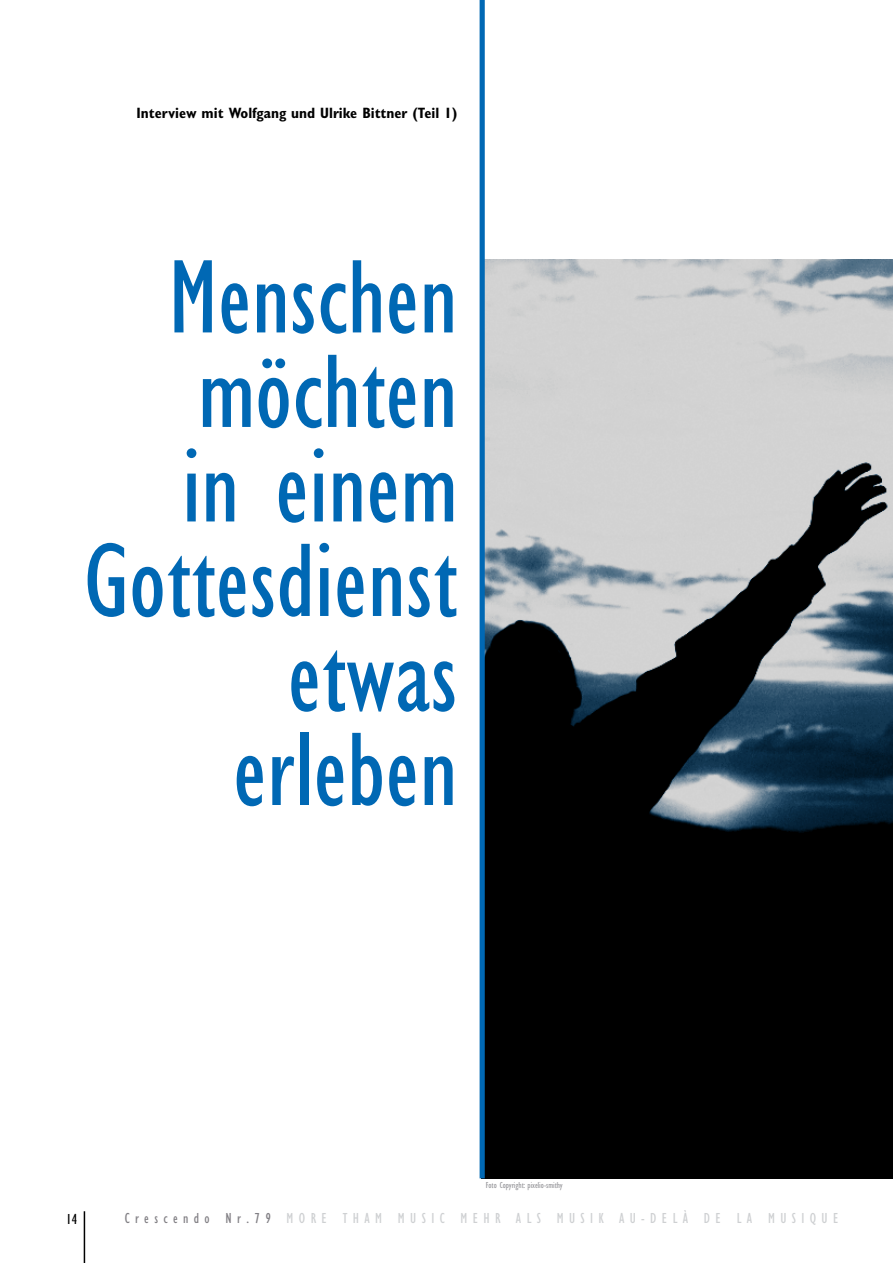
<style>
.page{position:relative;width:893px;height:1263px;background:#fff}
.page>*{position:absolute;margin:0;border:0;box-sizing:border-box;transform-origin:0 0}
.t1{font:condensed 108px/94.5px "Gill Sans";color:#0068b4;text-align:right}
.t2{font:condensed 15px "Gill Sans";letter-spacing:.36em;color:#ced0d2}
.t3{font:700 condensed 15px "Gill Sans";color:#000}
.t4{font:condensed 15px "Gill Sans";color:#000}
.t5{font:condensed 9px "Gill Sans";color:#97979b}
.s1{color:#817f84}
</style>
<div class="page">
<hr style="left:84px;top:1211px;width:1px;height:52px;background:#000">
<img style="left:485px;top:260px;width:408px;height:918px">
<div style="left:480px;top:0;width:5px;height:1178px;background:#0068b4"></div>
<p class="t3" style="left:136px;top:104px;width:322px">Interview mit Wolfgang und Ulrike Bittner (Teil 1)</p>
<h1 class="t1" style="left:84px;top:252px;width:375px">Menschen möchten<br>in einem<br>Gottesdienst etwas erleben</h1>
<p class="t5" style="left:486px;top:1180px;width:78px">Foto Copyright: pixelio-smithy</p>
<p class="t4" style="left:66px;top:1211px;width:12px">14</p>
<p class="t2" style="left:125px;top:1210px;width:621px"><span class="s1">Crescendo Nr.79</span> MORE THAM MUSIC MEHR ALS MUSIK au -del à de la</p>
<p class="t2" style="left:768px;top:1210px;width:10px">musi</p>
<p class="t2" style="left:810px;top:1210px;width:21px">q ue</p>
</div>
